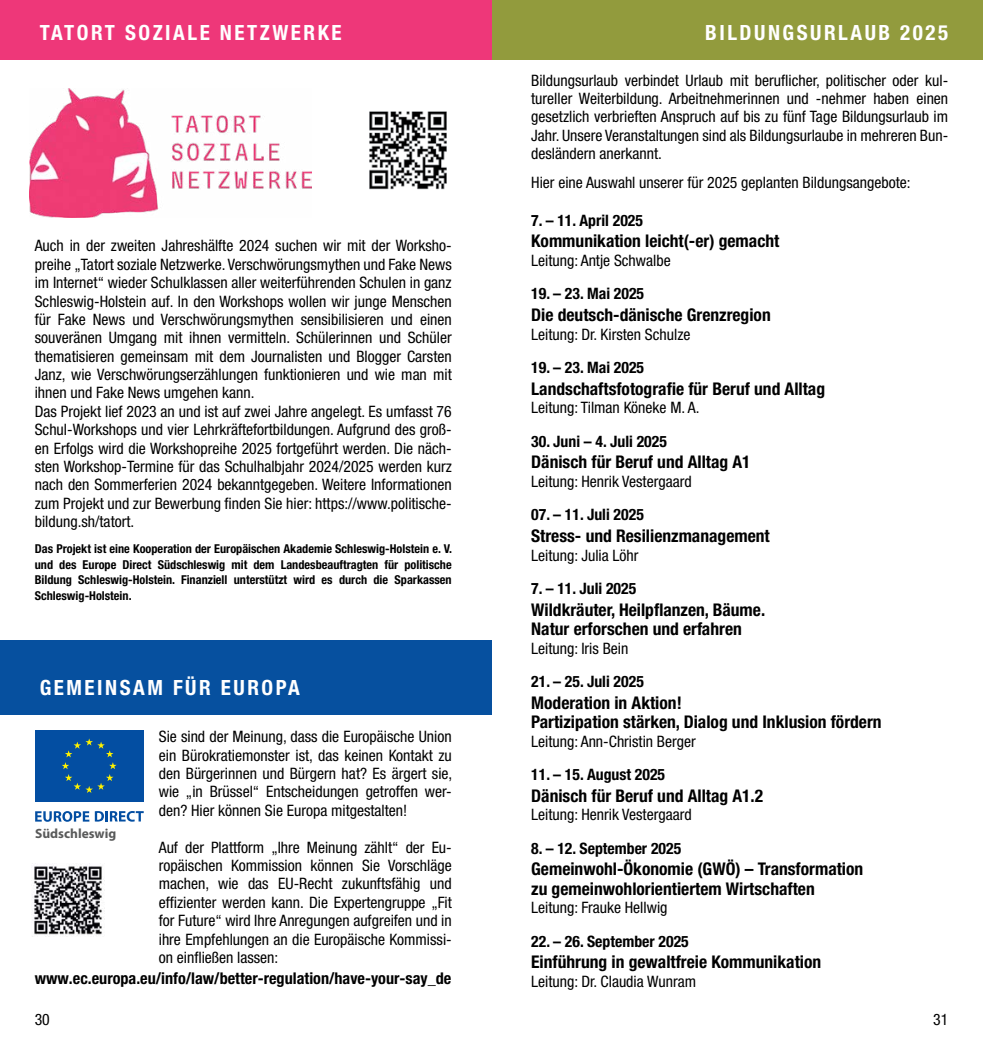
<style>
.page{position:relative;width:983px;height:1042px;background:#fff}
.page>*{position:absolute;margin:0;border:0;box-sizing:border-box;transform-origin:0 0}
.t1{font:700 condensed 21px "Helvetica Neue LT Pro";letter-spacing:.12em;color:#fff}
.t2{font:700 condensed 17.5px/19.2px "Helvetica Neue LT Pro";color:#000}
.t3{font:700 condensed 16.1px "Helvetica Neue LT Pro";color:#000}
.t4{font:condensed 15.75px/18.4px "Helvetica Neue LT Pro";color:#000;text-align:justify}
.t5{font:700 condensed 15.75px "Helvetica Neue LT Pro";color:#000}
.t6{font:700 13.47px "Myriad Pro";color:#595a5a}
.t7{font:700 condensed 12.25px/15.8px "Helvetica Neue LT Pro";color:#000;text-align:justify}
</style>
<div class="page">
<div style="left:491px;top:0;width:491px;height:60px;background:#929b3d"></div>
<div style="left:35px;top:730px;width:109px;height:72px;background:#034ea2"></div>
<svg style="left:62px;top:738px;width:55px;height:55px"></svg>
<svg style="left:35px;top:811px;width:54px;height:11px"></svg>
<svg style="left:95px;top:811px;width:49px;height:10px"></svg>
<img style="left:32px;top:865px;width:73px;height:72px">
<div style="left:0;top:0;width:491px;height:60px;background:#ee3779"></div>
<div style="left:0;top:640px;width:491px;height:74px;background:#06509f"></div>
<img style="left:30px;top:88px;width:281px;height:129px">
<img style="left:369px;top:111px;width:78px;height:79px">
<h1 class="t1" style="left:40px;top:20px;width:303px">TATORT SOZIALE NETZWERKE</h1>
<p class="t4" style="left:35px;top:236px;width:418px;text-align:left">Auch in der zweiten Jahreshälfte 2024 suchen wir mit der Worksho&shy;preihe „Tatort soziale Netzwerke. Verschwörungsmythen und Fake News im Internet“ wieder Schulklassen aller weiterführenden Schulen in ganz Schleswig-Holstein auf. In den Workshops wollen wir junge Menschen für Fake News und Verschwörungsmythen sensibilisieren und einen souveränen Umgang mit ihnen vermitteln. Schülerinnen und Schüler thematisieren gemeinsam mit dem Journalisten und Blogger Carsten Janz, wie Verschwörungserzählungen funktionieren und wie man mit ihnen und Fake News umgehen kann.<br>Das Projekt lief 2023 an und ist auf zwei Jahre angelegt. Es umfasst 76<br>Schul-Workshops und vier Lehrkräftefortbildungen. Aufgrund des groß&shy;en Erfolgs wird die Workshopreihe 2025 fortgeführt werden. Die näch&shy;sten Workshop-Termine für das Schulhalbjahr 2024/2025 werden kurz nach den Sommerferien 2024 bekanntgegeben. Weitere Informationen zum Projekt und zur Bewerbung finden Sie hier: https://www.politische&shy;bildung.sh/tatort.</p>
<p class="t7" style="left:35px;top:540px;width:419px">Das Projekt ist eine Kooperation der Europäischen Akademie Schleswig-Holstein e. V. und des Europe Direct Südschleswig mit dem Landesbeauftragten für politische Bildung Schleswig-Holstein. Finanziell unterstützt wird es durch die Sparkassen Schleswig-Holstein.</p>
<h1 class="t1" style="left:40px;top:675px;width:261px">GEMEINSAM FÜR EUROPA</h1>
<p class="t6" style="left:35px;top:825px;width:83px">Südschleswig</p>
<p class="t4" style="left:159px;top:727px;width:295px">Sie sind der Meinung, dass die Europäische Union ein Bürokratiemonster ist, das keinen Kontakt zu den Bürgerinnen und Bürgern hat? Es ärgert sie, wie „in Brüssel“ Entscheidungen getroffen wer&shy;den? Hier können Sie Europa mitgestalten!</p>
<p class="t4" style="left:159px;top:837px;width:294px">Auf der Plattform „Ihre Meinung zählt“ der Eu&shy;ropäischen Kommission können Sie Vorschläge machen, wie das EU-Recht zukunftsfähig und effizienter werden kann. Die Expertengruppe „Fit for Future“ wird Ihre Anregungen aufgreifen und in ihre Empfehlungen an die Europäische Kommissi&shy;on einfließen lassen:</p>
<p class="t3" style="left:35px;top:968px;width:418px">www.ec.europa.eu/info/law/better-regulation/have-your-say_de</p>
<h1 class="t1" style="left:703px;top:20px;width:246px">SEMINARE &amp; T GUNGEN</h1>
<h1 class="t1" style="left:705px;top:20px;width:244px">BILDUNGSURLAUB 2025</h1>
<p class="t4" style="left:531px;top:71px;width:418px">Bildungsurlaub verbindet Urlaub mit beruflicher, politischer oder kul&shy;tureller Weiterbildung. Arbeitnehmerinnen und -nehmer haben einen gesetzlich verbrieften Anspruch auf bis zu fünf Tage Bildungsurlaub im Jahr. Unsere Veranstaltungen sind als Bildungsurlaube in mehreren Bun&shy;desländern anerkannt.</p>
<p class="t4" style="left:531px;top:173px;width:381px">Hier eine Auswahl unserer für 2025 geplanten Bildungsangebote:</p>
<p class="t5" style="left:531px;top:211px;width:113px">7. – 11. April 2025</p>
<p class="t2" style="left:531px;top:232px;width:249px">Kommunikation leicht(-er) gemacht</p>
<p class="t4" style="left:531px;top:251px;width:141px">Leitung: Antje Schwalbe</p>
<p class="t5" style="left:531px;top:284px;width:114px">19. – 23. Mai 2025</p>
<p class="t2" style="left:531px;top:305px;width:241px">Die deutsch-dänische Grenzregion</p>
<p class="t4" style="left:531px;top:325px;width:161px">Leitung: Dr. Kirsten Schulze</p>
<p class="t5" style="left:531px;top:358px;width:114px">19. – 23. Mai 2025</p>
<p class="t2" style="left:531px;top:379px;width:295px">Landschaftsfotografie für Beruf und Alltag</p>
<p class="t4" style="left:531px;top:398px;width:170px">Leitung: Tilman Köneke M. A.</p>
<p class="t5" style="left:531px;top:432px;width:137px">30. Juni – 4. Juli 2025</p>
<p class="t2" style="left:531px;top:453px;width:221px">Dänisch für Beruf und Alltag A1</p>
<p class="t4" style="left:531px;top:472px;width:162px">Leitung: Henrik Vestergaard</p>
<p class="t5" style="left:531px;top:505px;width:114px">07. – 11. Juli 2025</p>
<p class="t2" style="left:531px;top:526px;width:240px">Stress- und Resilienzmanagement</p>
<p class="t4" style="left:531px;top:546px;width:109px">Leitung: Julia Löhr</p>
<p class="t5" style="left:531px;top:579px;width:107px">7. – 11. Juli 2025</p>
<p class="t2" style="left:531px;top:600px;width:235px">Wildkräuter, Heilpflanzen, Bäume.<br>Natur erforschen und erfahren</p>
<p class="t4" style="left:531px;top:639px;width:99px">Leitung: Iris Bein</p>
<p class="t5" style="left:531px;top:672px;width:114px">21. – 25. Juli 2025</p>
<p class="t2" style="left:531px;top:693px;width:352px">Moderation in Aktion!<br>Partizipation stärken, Dialog und Inklusion fördern</p>
<p class="t4" style="left:531px;top:732px;width:166px">Leitung: Ann-Christin Berger</p>
<p class="t5" style="left:531px;top:765px;width:135px">11. – 15. August 2025</p>
<p class="t2" style="left:531px;top:786px;width:233px">Dänisch für Beruf und Alltag A1.2</p>
<p class="t4" style="left:531px;top:805px;width:162px">Leitung: Henrik Vestergaard</p>
<p class="t5" style="left:531px;top:838px;width:151px">8. – 12. September 2025</p>
<p class="t2" style="left:531px;top:859px;width:333px">Gemeinwohl-Ökonomie (GWÖ) – Transformation zu gemeinwohlorientiertem Wirtschaften</p>
<p class="t4" style="left:531px;top:898px;width:138px">Leitung: Frauke Hellwig</p>
<p class="t5" style="left:531px;top:931px;width:159px">22. – 26. September 2025</p>
<p class="t2" style="left:531px;top:952px;width:291px">Einführung in gewaltfreie Kommunikation</p>
<p class="t4" style="left:531px;top:972px;width:166px">Leitung: Dr. Claudia Wunram</p>
<p class="t4" style="left:35px;top:1009px;width:17px">30</p>
<p class="t4" style="left:932px;top:1009px;width:17px">31</p>
</div>
